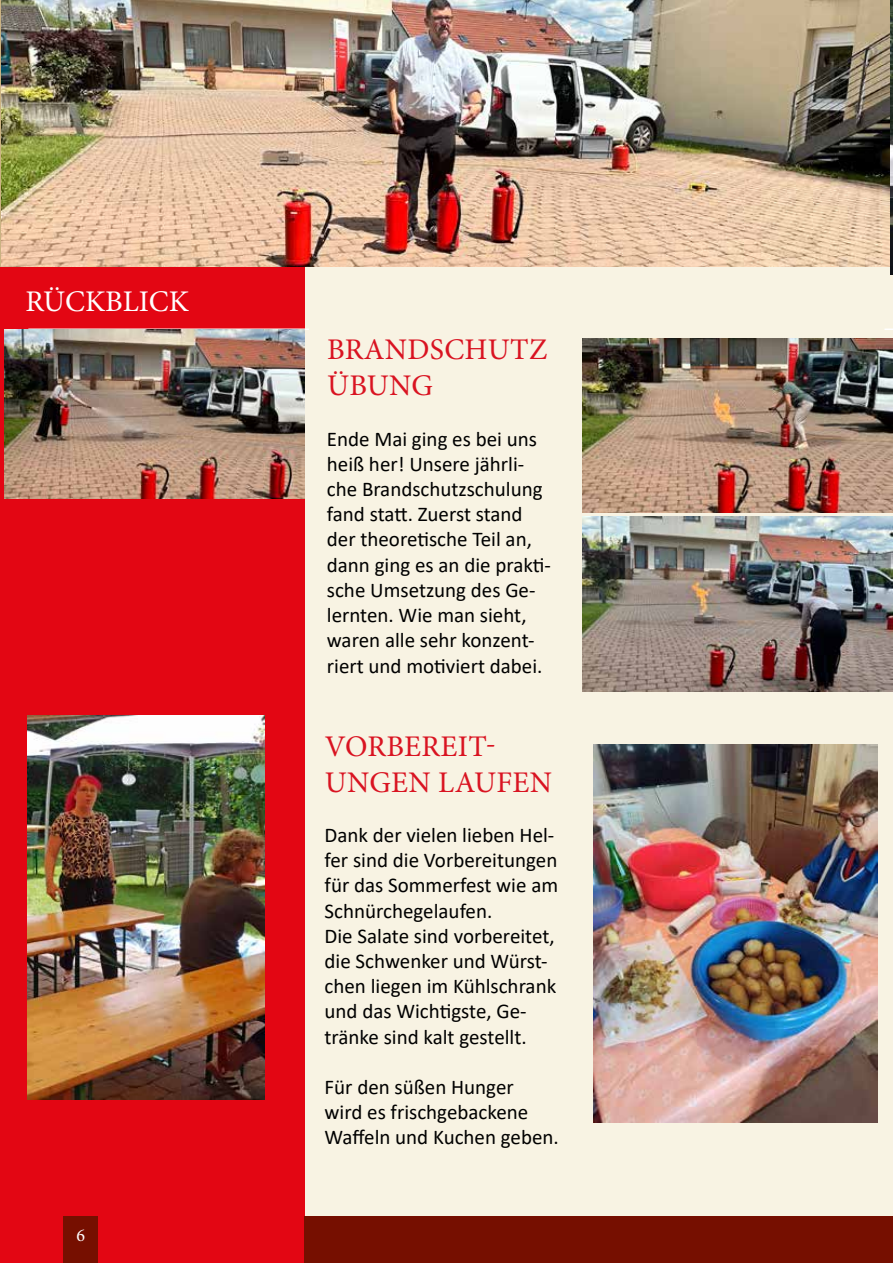
<style>
.page{position:relative;width:893px;height:1263px;background:#f8f3e3}
.page>*{position:absolute;margin:0;border:0;box-sizing:border-box;transform-origin:0 0}
.t1{font:30px/36px "Minion Pro";letter-spacing:.01em;color:#d91321}
.t2{font:30px "Minion Pro";color:#fff}
.t3{font:21px/25.2px "Calibri";color:#000}
.t4{font:18px "Minion Pro";color:#fff}
</style>
<div class="page">
<div style="left:0;top:0;width:305px;height:1263px;background:#e30613"></div>
<div style="left:64px;top:1216px;width:34px;height:47px;background:#760f00"></div>
<div style="left:305px;top:1216px;width:588px;height:47px;background:#760f00"></div>
<img style="left:1px;top:0;width:890px;height:267px">
<svg style="left:884px;top:328px;width:9px;height:2px"></svg>
<hr style="left:28px;top:328px;width:281px;height:2px;background:#fff">
<img style="left:891px;top:0;width:2px;height:275px">
<img style="left:4px;top:329px;width:301px;height:169px">
<img style="left:583px;top:338px;width:310px;height:175px">
<img style="left:583px;top:517px;width:310px;height:174px">
<img style="left:27px;top:716px;width:238px;height:384px">
<img style="left:594px;top:744px;width:284px;height:378px">
<h1 class="t2" style="left:26px;top:281px;width:165px">RÜCKBLICK</h1>
<p class="t4" style="left:76px;top:1223px;width:10px">6</p>
<h1 class="t1" style="left:327px;top:332px;width:222px">BRANDSCHUTZ<br>ÜBUNG</h1>
<p class="t3" style="left:327px;top:426px;width:226px">Ende Mai ging es bei uns heiß her! Unsere jährli&shy;che Brandschutzschulung fand statt. Zuerst stand der theoretische Teil an, dann ging es an die prakti&shy;sche Umsetzung des Ge&shy;lernten. Wie man sieht, waren alle sehr konzent&shy;riert und motiviert dabei.</p>
<h1 class="t1" style="left:325px;top:728px;width:229px">VORBEREIT-<br>UNGEN LAUFEN</h1>
<p class="t3" style="left:325px;top:822px;width:235px">Dank der vielen lieben Hel&shy;fer sind die Vorbereitungen für das Sommerfest wie am<br>Schnürchegelaufen.<br>Die Salate sind vorbereitet, die Schwenker und Würst&shy;chen liegen im Kühlschrank und das Wichtigste, Ge&shy;tränke sind kalt gestellt.</p>
<p class="t3" style="left:325px;top:1074px;width:236px">Für den süßen Hunger<br>wird es frischgebackene<br>Waffeln und Kuchen geben.</p>
</div>
